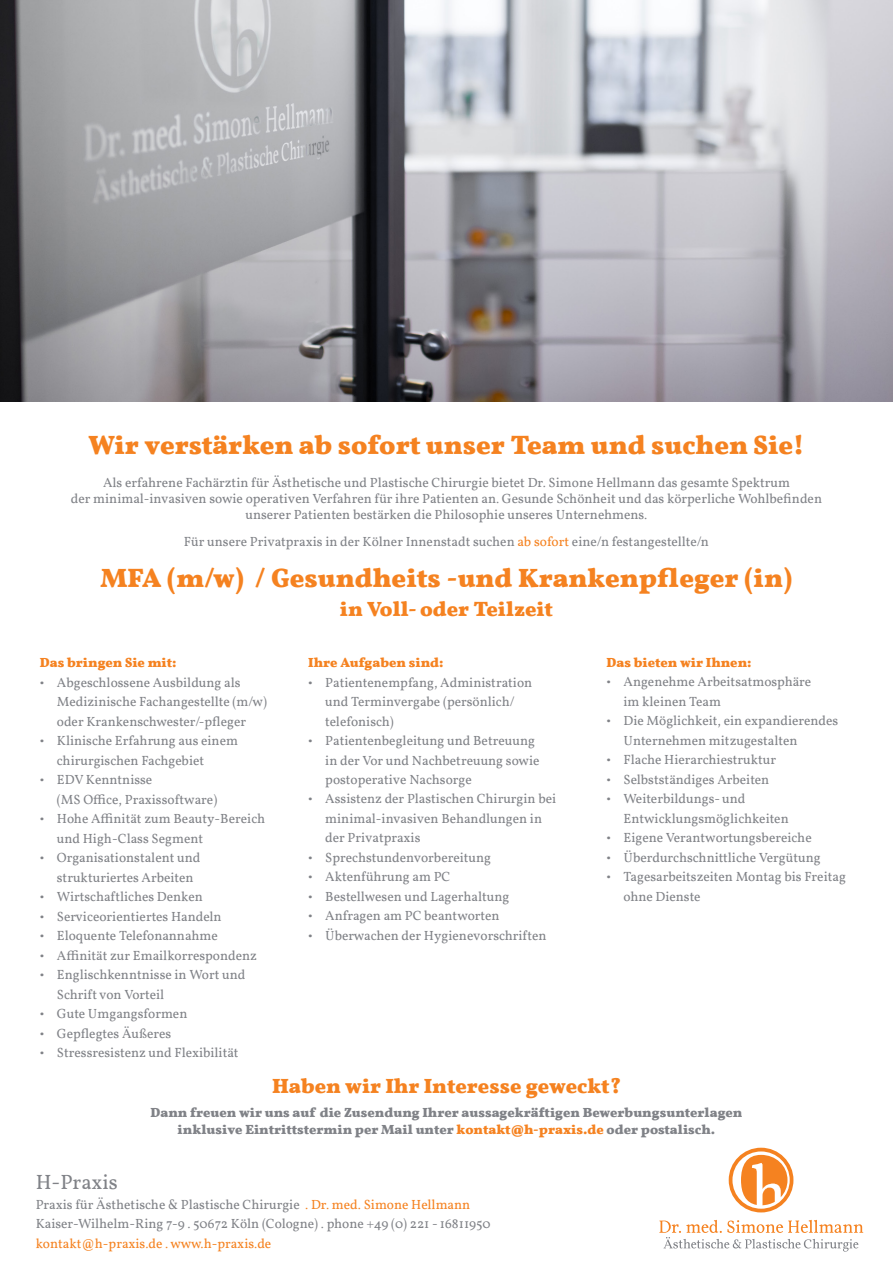
<style>
.page{position:relative;width:893px;height:1263px;background:#fff}
.page>*{position:absolute;margin:0;border:0;box-sizing:border-box;transform-origin:0 0}
.t1{font:700 27px "Vollkorn";color:#f58220}
.t2{font:700 21px "Vollkorn";color:#f58220}
.t3{font:21px "Vollkorn";color:#808287}
.t4{font:13.5px/19.5px "Vollkorn";color:#808287}
.t5{font:700 13.5px/16.2px "Vollkorn";color:#808287;text-align:center}
.t6{font:700 13.5px "Vollkorn";color:#f58220}
.t7{font:13.5px "Vollkorn";color:#f58220}
.s1{color:#f58220}
</style>
<div class="page">
<img style="left:0;top:0;width:893px;height:402px">
<svg style="left:731px;top:1149px;width:61px;height:61px"></svg>
<div style="left:729px;top:1148px;width:64px;height:64px;border:4px solid #f58220;border-radius:50%"></div>
<svg style="left:741px;top:1155px;width:46px;height:50px"></svg>
<svg style="left:659px;top:1220px;width:204px;height:31px"></svg>
<h1 class="t1" style="left:89px;top:428px;width:717px">Wir verstärken ab sofort unser Team und suchen Sie!</h1>
<p class="t4" style="left:71px;top:474px;width:753px;line-height:16.2px;text-align:center">Als erfahrene Fachärztin für Ästhetische und Plastische Chirurgie bietet Dr. Simone Hellmann das gesamte Spektrum<br>der minimal-invasiven sowie operativen Verfahren für ihre Patienten an. Gesunde Schönheit und das körperliche Wohlbefinden unserer Patienten bestärken die Philosophie unseres Unternehmens.</p>
<p class="t4" style="left:184px;top:531px;width:527px">Für unsere Privatpraxis in der Kölner Innenstadt suchen <span class="s1">ab sofort</span> eine/n festangestellte/n</p>
<h1 class="t1" style="left:100px;top:561px;width:694px">MFA (m/w) / Gesundheits -und Krankenpfleger (in)</h1>
<h2 class="t2" style="left:340px;top:596px;width:215px">in Voll- oder Teilzeit</h2>
<p class="t6" style="left:40px;top:654px;width:138px">Das bringen Sie mit:</p>
<p class="t4" style="left:57px;top:672px;width:212px;text-indent:-17px">• Abgeschlossene Ausbildung als<br>Medizinische Fachangestellte (m/w) oder Krankenschwester/-pfleger</p>
<p class="t4" style="left:57px;top:731px;width:183px;text-indent:-17px">• Klinische Erfahrung aus einem chirurgischen Fachgebiet</p>
<p class="t4" style="left:57px;top:770px;width:162px;text-indent:-17px">• EDV Kenntnisse<br>(MS Office, Praxissoftware)</p>
<p class="t4" style="left:57px;top:809px;width:210px;text-indent:-17px">• Hohe Affinität zum Beauty-Bereich und High-Class Segment</p>
<p class="t4" style="left:57px;top:848px;width:145px;text-indent:-17px">• Organisationstalent und strukturiertes Arbeiten</p>
<p class="t4" style="left:40px;top:887px;width:165px">• Wirtschaftliches Denken</p>
<p class="t4" style="left:40px;top:906px;width:183px">• Serviceorientiertes Handeln</p>
<p class="t4" style="left:40px;top:926px;width:180px">• Eloquente Telefonannahme</p>
<p class="t4" style="left:40px;top:945px;width:219px">• Affinität zur Emailkorrespondenz</p>
<p class="t4" style="left:57px;top:965px;width:190px;text-indent:-17px">• Englischkenntnisse in Wort und<br>Schrift von Vorteil</p>
<p class="t4" style="left:40px;top:1004px;width:149px">• Gute Umgangsformen</p>
<p class="t4" style="left:40px;top:1023px;width:133px">• Gepflegtes Äußeres</p>
<p class="t4" style="left:40px;top:1043px;width:200px">• Stressresistenz und Flexibilität</p>
<p class="t6" style="left:308px;top:654px;width:137px">Ihre Aufgaben sind:</p>
<p class="t4" style="left:325px;top:672px;width:208px;text-indent:-17px">• Patientenempfang, Administration und Terminvergabe (persönlich/ telefonisch)</p>
<p class="t4" style="left:325px;top:731px;width:216px;text-indent:-17px">• Patientenbegleitung und Betreuung in der Vor und Nachbetreuung sowie postoperative Nachsorge</p>
<p class="t4" style="left:325px;top:789px;width:232px;text-indent:-17px">• Assistenz der Plastischen Chirurgin bei minimal-invasiven Behandlungen in der Privatpraxis</p>
<p class="t4" style="left:308px;top:848px;width:184px">• Sprechstundenvorbereitung</p>
<p class="t4" style="left:308px;top:867px;width:144px">• Aktenführung am PC</p>
<p class="t4" style="left:308px;top:887px;width:203px">• Bestellwesen und Lagerhaltung</p>
<p class="t4" style="left:308px;top:906px;width:193px">• Anfragen am PC beantworten</p>
<p class="t4" style="left:308px;top:926px;width:240px">• Überwachen der Hygienevorschriften</p>
<p class="t6" style="left:606px;top:654px;width:147px">Das bieten wir Ihnen:</p>
<p class="t4" style="left:623px;top:672px;width:189px;text-indent:-17px">• Angenehme Arbeitsatmosphäre im kleinen Team</p>
<p class="t4" style="left:623px;top:711px;width:216px;text-indent:-17px">• Die Möglichkeit, ein expandierendes<br>Unternehmen mitzugestalten</p>
<p class="t4" style="left:606px;top:750px;width:171px">• Flache Hierarchiestruktur</p>
<p class="t4" style="left:606px;top:770px;width:164px">• Selbstständiges Arbeiten</p>
<p class="t4" style="left:623px;top:789px;width:167px;text-indent:-17px">• Weiterbildungs- und<br>Entwicklungsmöglichkeiten</p>
<p class="t4" style="left:606px;top:828px;width:207px">• Eigene Verantwortungsbereiche</p>
<p class="t4" style="left:606px;top:848px;width:216px">• Überdurchschnittliche Vergütung</p>
<p class="t4" style="left:623px;top:867px;width:224px;text-indent:-17px">• Tagesarbeitszeiten Montag bis Freitag ohne Dienste</p>
<h2 class="t2" style="left:272px;top:1073px;width:350px">Haben wir Ihr Interesse geweckt?</h2>
<p class="t5" style="left:150px;top:1105px;width:593px">Dann freuen wir uns auf die Zusendung Ihrer aussagekräftigen Bewerbungsunterlagen inklusive Eintrittstermin per Mail unter <span class="s1">kontakt@h-praxis.de</span> oder postalisch.</p>
<h2 class="t3" style="left:36px;top:1169px;width:84px">H-Praxis</h2>
<p class="t4" style="left:36px;top:1194px;width:456px">Praxis für Ästhetische &amp; Plastische Chirurgie <span class="s1">. Dr. med. Simone Hellmann<br></span>Kaiser-Wilhelm-Ring 7-9 . 50672 Köln (Cologne) . phone +49 (0) 221 - 16811950</p>
<p class="t7" style="left:36px;top:1235px;width:237px">kontakt@h-praxis.de .www.h-praxis.de</p>
</div>
